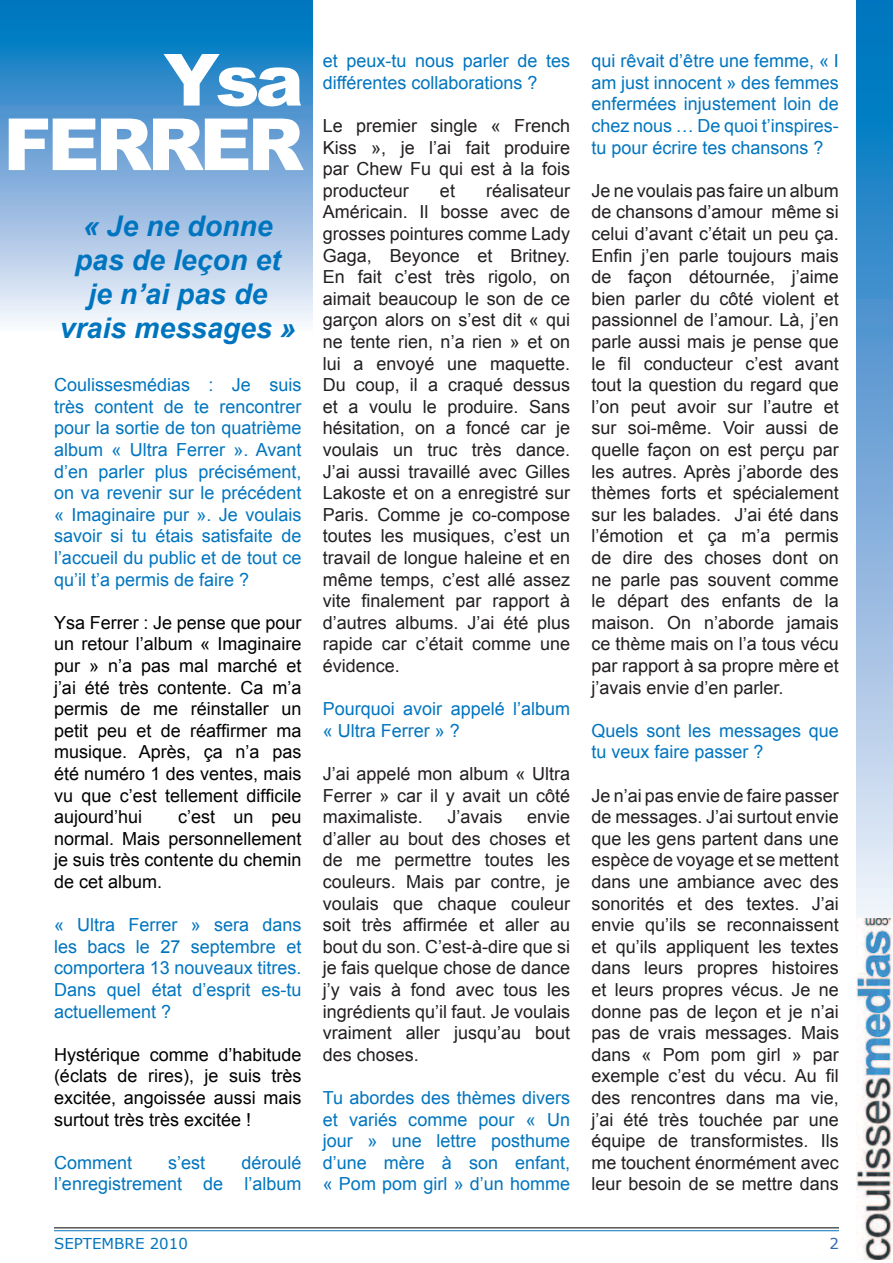
<style>
.page{position:relative;width:893px;height:1263px;background:#fff}
.page>*{position:absolute;margin:0;border:0;box-sizing:border-box;transform-origin:0 0}
.t1{font:900 72px/64.5px "Arial";letter-spacing:-.055em;color:#fff;text-align:right}
.t2{font:italic 700 28.5px/34.2px "Arial";color:#0075bf;text-align:center}
.t3{font:18px/21.6px "Arial";color:#231f20;text-align:justify}
.t4{font:18px/21.6px "Arial";color:#0075bf;text-align:justify}
.t5{font:18px/21.6px "Arial";color:#000;text-align:justify}
.t6{font:15px "Verdana";color:#0075bf}
.t7{font:15px "Verdana";color:#3369b3}
</style>
<div class="page">
<svg style="left:0;top:0;width:312px;height:323px;background:#72abd9"></svg>
<svg style="left:856px;top:0;width:37px;height:919px;background:#71abd9"></svg>
<hr style="left:54px;top:1230px;width:785px;height:1px;background:#0075bf">
<hr style="left:54px;top:1227px;width:785px;height:1px;background:#000">
<img style="left:856px;top:919px;width:37px;height:340px">
<h1 class="t1" style="left:3px;top:45px;width:302px">Ysa<br>FERRER</h1>
<h2 class="t2" style="left:60px;top:209px;width:238px">« Je ne donne pas de leçon et je n’ai pas de vrais messages »</h2>
<p class="t4" style="left:54px;top:374px;width:249px">Coulissesmédias : Je suis très content de te rencontrer pour la sortie de ton quatrième album « Ultra Ferrer ». Avant d’en parler plus précisément, on va revenir sur le précédent « Imaginaire pur ». Je voulais savoir si tu étais satisfaite de l’accueil du public et de tout ce qu’il t’a permis de faire ?</p>
<p class="t5" style="left:54px;top:612px;width:249px">Ysa Ferrer : Je pense que pour un retour l’album « Imaginaire pur » n’a pas mal marché et j’ai été très contente. Ca m’a permis de me réinstaller un petit peu et de réaffirmer ma musique. Après, ça n’a pas été numéro 1 des ventes, mais vu que c’est tellement difficile aujourd’hui</p>
<p class="t5" style="left:54px;top:806px;width:249px;text-indent:124px">c’est un peu normal. Mais personnellement je suis très contente du chemin de cet album.</p>
<p class="t4" style="left:54px;top:914px;width:249px">« Ultra Ferrer » sera dans les bacs le 27 septembre et comportera 13 nouveaux titres.<br>Dans quel état d’esprit es-tu actuellement ?</p>
<p class="t5" style="left:54px;top:1044px;width:249px">Hystérique comme d’habitude (éclats de rires), je suis très excitée, angoissée aussi mais surtout très très excitée !</p>
<p class="t4" style="left:54px;top:1152px;width:80px">Comment</p>
<p class="t4" style="left:168px;top:1152px;width:39px">s’est</p>
<p class="t4" style="left:54px;top:1152px;width:249px;text-align:right">déroulé<br>l’enregistrement de l’album</p>
<p class="t4" style="left:323px;top:50px;width:249px">et peux-tu nous parler de tes différentes collaborations ?</p>
<p class="t3" style="left:323px;top:115px;width:249px">Le premier single « French Kiss », je l’ai fait produire par Chew Fu qui est à la fois producteur</p>
<p class="t3" style="left:323px;top:180px;width:249px;text-indent:163px">réalisateur Américain. Il bosse avec de grosses pointures comme Lady Gaga, Beyonce et Britney.<br>En fait c’est très rigolo, on aimait beaucoup le son de ce garçon alors on s’est dit « qui ne tente rien, n’a rien » et on lui a envoyé une maquette.<br>Du coup, il a craqué dessus et a voulu le produire. Sans hésitation, on a foncé car je voulais un truc très dance.<br>J’ai aussi travaillé avec Gilles Lakoste et on a enregistré sur Paris. Comme je co-compose toutes les musiques, c’est un travail de longue haleine et en même temps, c’est allé assez vite finalement par rapport à d’autres albums. J’ai été plus rapide car c’était comme une évidence.</p>
<p class="t4" style="left:323px;top:698px;width:249px">Pourquoi avoir appelé l’album « Ultra Ferrer » ?</p>
<p class="t3" style="left:323px;top:763px;width:249px">J’ai appelé mon album « Ultra Ferrer » car il y avait un côté maximaliste.</p>
<p class="t3" style="left:440px;top:180px;width:17px">et</p>
<p class="t3" style="left:447px;top:806px;width:57px">J’avais</p>
<p class="t3" style="left:323px;top:806px;width:249px;text-indent:204px">envie d’aller au bout des choses et de me permettre toutes les couleurs. Mais par contre, je voulais que chaque couleur soit très affirmée et aller au bout du son. C’est-à-dire que si je fais quelque chose de dance j’y vais à fond avec tous les ingrédients qu’il faut. Je voulais vraiment aller jusqu’au bout des choses.</p>
<p class="t4" style="left:323px;top:1087px;width:249px">Tu abordes des thèmes divers et variés comme pour « Un jour » une lettre posthume d’une mère à son enfant, « Pom pom girl » d’un homme</p>
<p class="t4" style="left:591px;top:50px;width:249px">qui rêvait d’être une femme, « I am just innocent » des femmes enfermées injustement loin de chez nous … De quoi t’inspires&shy;tu pour écrire tes chansons ?</p>
<p class="t3" style="left:591px;top:180px;width:249px">Je ne voulais pas faire un album de chansons d’amour même si celui d’avant c’était un peu ça.<br>Enfin j’en parle toujours mais de façon détournée, j’aime bien parler du côté violent et passionnel de l’amour. Là, j’en parle aussi mais je pense que le fil conducteur c’est avant tout la question du regard que l’on peut avoir sur l’autre et sur soi-même. Voir aussi de quelle façon on est perçu par les autres. Après j’aborde des thèmes forts et spécialement sur les balades. J’ai été dans l’émotion et ça m’a permis de dire des choses dont on ne parle pas souvent comme le départ des enfants de la maison. On n’aborde jamais ce thème mais on l’a tous vécu par rapport à sa propre mère et j’avais envie d’en parler.</p>
<p class="t4" style="left:591px;top:720px;width:249px">Quels sont les messages que tu veux faire passer ?</p>
<p class="t3" style="left:591px;top:785px;width:249px">Je n’ai pas envie de faire passer de messages. J’ai surtout envie que les gens partent dans une espèce de voyage et se mettent dans une ambiance avec des sonorités et des textes. J’ai envie qu’ils se reconnaissent et qu’ils appliquent les textes dans leurs propres histoires et leurs propres vécus. Je ne donne pas de leçon et je n’ai pas de vrais messages. Mais dans « Pom pom girl » par exemple c’est du vécu. Au fil des rencontres dans ma vie, j’ai été très touchée par une équipe de transformistes. Ils me touchent énormément avec leur besoin de se mettre dans</p>
<p class="t6" style="left:54px;top:1233px;width:135px">SEPTEMBRE 2010</p>
<p class="t7" style="left:829px;top:1233px;width:11px">2</p>
</div>
